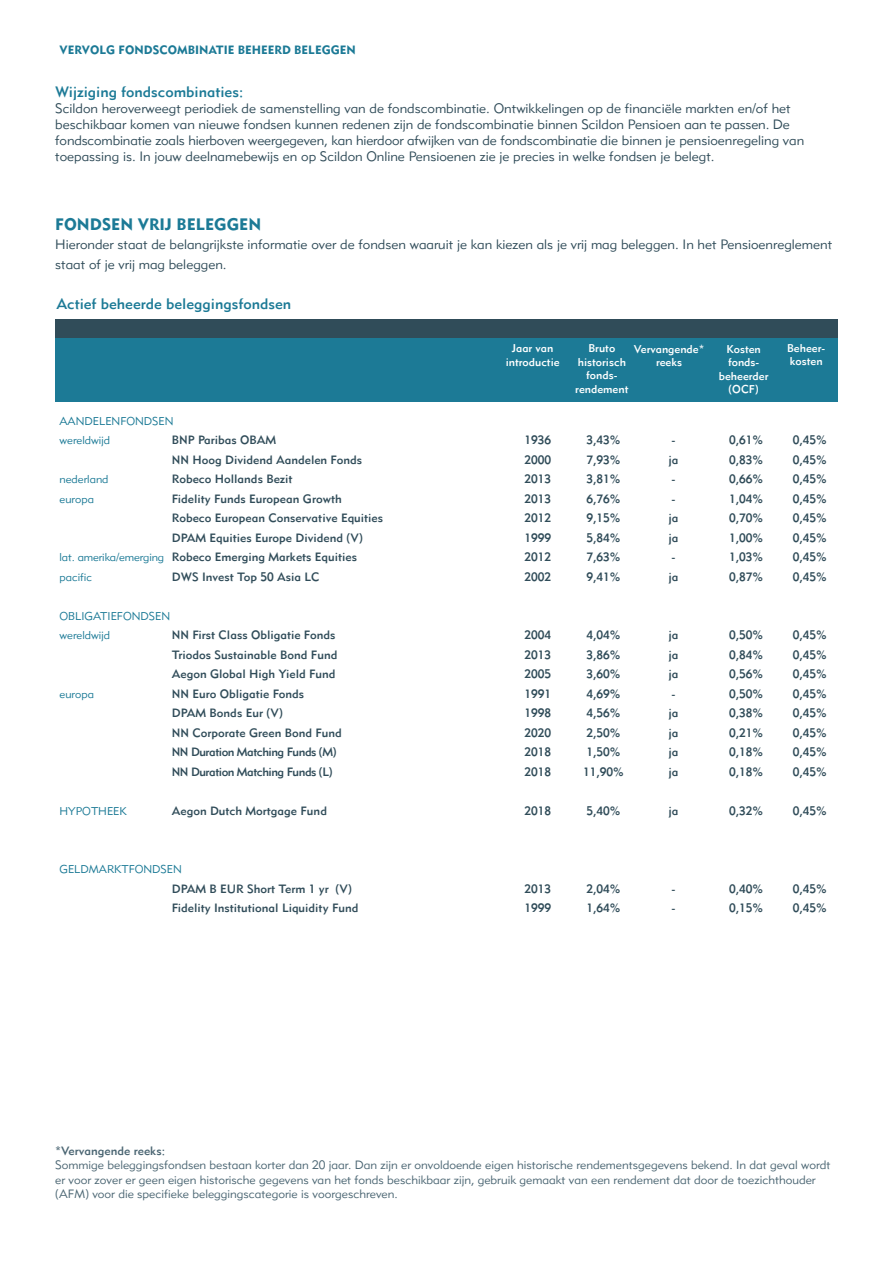
<style>
.page{position:relative;width:893px;height:1263px;background:#fff}
.page>*{position:absolute;margin:0;border:0;box-sizing:border-box;transform-origin:0 0}
.t1{font:16.5px "Metroblack 2 Com";color:#1c7a96}
.t2{font:15px "Metromedium 2 Com";color:#1c7a96}
.t3{font:13.5px/16.2px "Metrolite 2 Com";color:#304c59}
.t4{font:12px "Metromedium 2 Com";color:#304c59}
.t5{font:12px/14.4px "Metrolite 2 Com";color:#4a6572}
.t6{font:12px "Metromedium 2 Com";letter-spacing:-.04em;color:#304c59}
.t7{font:12px "Metroblack 2 Com";color:#1c7a96}
.t8{font:12px "Metromedium 2 Com";color:#4a6572}
.t9{font:11.25px "Metrolite 2 Com";color:#1c7a96}
.t10{font:11.25px/13.5px "Metromedium 2 Com";color:#fff;text-align:center}
</style>
<div class="page">
<div style="left:55px;top:337px;width:783px;height:65px;background:#1c7a96"></div>
<div style="left:55px;top:319px;width:783px;height:18px;background:#304c59"></div>
<p class="t7" style="left:60px;top:42px;width:298px">VERVOLG FONDSCOMBINATIE BEHEERD BELEGGEN</p>
<p class="t2" style="left:55px;top:82px;width:189px">Wijziging fondscombinaties:</p>
<p class="t3" style="left:55px;top:100px;width:750px">Scildon heroverweegt periodiek de samenstelling van de fondscombinatie. Ontwikkelingen op de financiële markten en/of het beschikbaar komen van nieuwe fondsen kunnen redenen zijn de fondscombinatie binnen Scildon Pensioen aan te passen. De fondscombinatie zoals hierboven weergegeven, kan hierdoor afwijken van de fondscombinatie die binnen je pensioenregeling van toepassing is. In jouw deelnamebewijs en op Scildon Online Pensioenen zie je precies in welke fondsen je belegt.</p>
<p class="t1" style="left:55px;top:213px;width:208px">FONDSEN VRIJ BELEGGEN</p>
<p class="t3" style="left:55px;top:234px;width:778px;line-height:19.5px">Hieronder staat de belangrijkste informatie over de fondsen waaruit je kan kiezen als je vrij mag beleggen. In het Pensioenreglement staat of je vrij mag beleggen.</p>
<p class="t2" style="left:56px;top:295px;width:236px">Actief beheerde beleggingsfondsen</p>
<p class="t9" style="left:60px;top:414px;width:115px">AANDELENFONDSEN</p>
<p class="t9" style="left:60px;top:433px;width:52px">wereldwijd</p>
<p class="t9" style="left:60px;top:472px;width:51px">nederland</p>
<p class="t9" style="left:60px;top:492px;width:36px">europa</p>
<p class="t4" style="left:172px;top:432px;width:106px">BNP Paribas OBAM</p>
<p class="t4" style="left:172px;top:452px;width:192px">NN Hoog Dividend Aandelen Fonds</p>
<p class="t4" style="left:172px;top:471px;width:122px">Robeco Hollands Bezit</p>
<p class="t4" style="left:172px;top:491px;width:171px">Fidelity Funds European Growth</p>
<p class="t4" style="left:172px;top:510px;width:213px">Robeco European Conservative Equities</p>
<p class="t4" style="left:172px;top:530px;width:193px">DPAM Equities Europe Dividend (V)</p>
<p class="t4" style="left:172px;top:549px;width:187px">Robeco Emerging Markets Equities</p>
<p class="t4" style="left:172px;top:569px;width:149px">DWS Invest Top 50 Asia LC</p>
<p class="t9" style="left:60px;top:550px;width:106px">lat. amerika/emerging</p>
<p class="t9" style="left:60px;top:570px;width:34px">pacific</p>
<p class="t9" style="left:60px;top:609px;width:112px">OBLIGATIEFONDSEN</p>
<p class="t9" style="left:60px;top:628px;width:52px">wereldwijd</p>
<p class="t4" style="left:172px;top:627px;width:165px">NN First Class Obligatie Fonds</p>
<p class="t4" style="left:172px;top:647px;width:167px">Triodos Sustainable Bond Fund</p>
<p class="t4" style="left:172px;top:666px;width:165px">Aegon Global High Yield Fund</p>
<p class="t4" style="left:172px;top:686px;width:134px">NN Euro Obligatie Fonds</p>
<p class="t4" style="left:172px;top:705px;width:112px">DPAM Bonds Eur (V)</p>
<p class="t4" style="left:172px;top:725px;width:172px">NN Corporate Green Bond Fund</p>
<p class="t6" style="left:172px;top:744px;width:166px">NN Duration Matching Funds (M)</p>
<p class="t6" style="left:172px;top:764px;width:162px">NN Duration Matching Funds (L)</p>
<p class="t4" style="left:172px;top:803px;width:157px">Aegon Dutch Mortgage Fund</p>
<p class="t9" style="left:60px;top:687px;width:36px">europa</p>
<p class="t9" style="left:60px;top:804px;width:69px">HYPOTHEEK</p>
<p class="t9" style="left:60px;top:862px;width:124px">GELDMARKTFONDSEN</p>
<p class="t4" style="left:172px;top:881px;width:181px">DPAM B EUR Short Term 1 yr (V)</p>
<p class="t4" style="left:172px;top:900px;width:188px">Fidelity Institutional Liquidity Fund</p>
<p class="t10" style="left:512px;top:342px;width:43px">Jaar van</p>
<p class="t10" style="left:506px;top:355px;width:56px">introductie</p>
<p class="t4" style="left:524px;top:432px;width:28px">1936</p>
<p class="t4" style="left:524px;top:452px;width:28px">2000</p>
<p class="t4" style="left:524px;top:471px;width:28px">2013</p>
<p class="t4" style="left:524px;top:491px;width:28px">2013</p>
<p class="t4" style="left:524px;top:510px;width:28px">2012</p>
<p class="t4" style="left:524px;top:530px;width:28px">1999</p>
<p class="t4" style="left:524px;top:549px;width:28px">2012</p>
<p class="t4" style="left:524px;top:569px;width:28px">2002</p>
<p class="t10" style="left:578px;top:342px;width:50px">Bruto historisch fonds-</p>
<p class="t10" style="left:575px;top:382px;width:55px">rendement</p>
<p class="t10" style="left:634px;top:342px;width:72px">Vervangende* reeks</p>
<p class="t10" style="left:726px;top:342px;width:36px">Kosten</p>
<p class="t10" style="left:728px;top:355px;width:33px">fonds-</p>
<p class="t10" style="left:719px;top:369px;width:51px">beheerder</p>
<p class="t10" style="left:728px;top:382px;width:32px">(OCF)</p>
<p class="t4" style="left:586px;top:432px;width:36px">3,43%</p>
<p class="t4" style="left:586px;top:452px;width:36px">7,93%</p>
<p class="t4" style="left:586px;top:471px;width:36px">3,81%</p>
<p class="t4" style="left:586px;top:491px;width:36px">6,76%</p>
<p class="t4" style="left:586px;top:510px;width:36px">9,15%</p>
<p class="t4" style="left:586px;top:530px;width:36px">5,84%</p>
<p class="t4" style="left:586px;top:549px;width:36px">7,63%</p>
<p class="t4" style="left:586px;top:569px;width:36px">9,41%</p>
<p class="t4" style="left:671px;top:432px;width:5px">-</p>
<p class="t4" style="left:668px;top:452px;width:12px">ja</p>
<p class="t4" style="left:671px;top:471px;width:5px">-</p>
<p class="t4" style="left:671px;top:491px;width:5px">-</p>
<p class="t4" style="left:668px;top:510px;width:12px">ja</p>
<p class="t4" style="left:668px;top:530px;width:12px">ja</p>
<p class="t4" style="left:671px;top:549px;width:5px">-</p>
<p class="t4" style="left:668px;top:569px;width:12px">ja</p>
<p class="t4" style="left:729px;top:432px;width:36px">0,61%</p>
<p class="t4" style="left:729px;top:452px;width:36px">0,83%</p>
<p class="t4" style="left:729px;top:471px;width:36px">0,66%</p>
<p class="t4" style="left:729px;top:491px;width:36px">1,04%</p>
<p class="t4" style="left:729px;top:510px;width:36px">0,70%</p>
<p class="t4" style="left:729px;top:530px;width:36px">1,00%</p>
<p class="t4" style="left:729px;top:549px;width:36px">1,03%</p>
<p class="t4" style="left:729px;top:569px;width:36px">0,87%</p>
<p class="t4" style="left:524px;top:627px;width:28px">2004</p>
<p class="t4" style="left:524px;top:647px;width:28px">2013</p>
<p class="t4" style="left:524px;top:666px;width:28px">2005</p>
<p class="t4" style="left:524px;top:686px;width:28px">1991</p>
<p class="t4" style="left:524px;top:705px;width:28px">1998</p>
<p class="t4" style="left:524px;top:725px;width:28px">2020</p>
<p class="t4" style="left:524px;top:744px;width:28px">2018</p>
<p class="t4" style="left:524px;top:764px;width:28px">2018</p>
<p class="t4" style="left:524px;top:803px;width:28px">2018</p>
<p class="t4" style="left:586px;top:627px;width:36px">4,04%</p>
<p class="t4" style="left:586px;top:647px;width:36px">3,86%</p>
<p class="t4" style="left:586px;top:666px;width:36px">3,60%</p>
<p class="t4" style="left:586px;top:686px;width:36px">4,69%</p>
<p class="t4" style="left:586px;top:705px;width:36px">4,56%</p>
<p class="t4" style="left:586px;top:725px;width:36px">2,50%</p>
<p class="t4" style="left:586px;top:744px;width:36px">1,50%</p>
<p class="t4" style="left:583px;top:764px;width:42px">11,90%</p>
<p class="t4" style="left:586px;top:803px;width:36px">5,40%</p>
<p class="t4" style="left:668px;top:627px;width:12px">ja</p>
<p class="t4" style="left:668px;top:647px;width:12px">ja</p>
<p class="t4" style="left:668px;top:666px;width:12px">ja</p>
<p class="t4" style="left:671px;top:686px;width:5px">-</p>
<p class="t4" style="left:668px;top:705px;width:12px">ja</p>
<p class="t4" style="left:668px;top:725px;width:12px">ja</p>
<p class="t4" style="left:668px;top:744px;width:12px">ja</p>
<p class="t4" style="left:668px;top:764px;width:12px">ja</p>
<p class="t4" style="left:668px;top:803px;width:12px">ja</p>
<p class="t4" style="left:729px;top:627px;width:36px">0,50%</p>
<p class="t4" style="left:729px;top:647px;width:36px">0,84%</p>
<p class="t4" style="left:729px;top:666px;width:36px">0,56%</p>
<p class="t4" style="left:729px;top:686px;width:36px">0,50%</p>
<p class="t4" style="left:729px;top:705px;width:36px">0,38%</p>
<p class="t4" style="left:729px;top:725px;width:36px">0,21%</p>
<p class="t4" style="left:729px;top:744px;width:36px">0,18%</p>
<p class="t4" style="left:729px;top:764px;width:36px">0,18%</p>
<p class="t4" style="left:729px;top:803px;width:36px">0,32%</p>
<p class="t10" style="left:787px;top:341px;width:40px;text-align:left">Beheer&shy;kosten</p>
<p class="t4" style="left:793px;top:432px;width:36px">0,45%</p>
<p class="t4" style="left:793px;top:452px;width:36px">0,45%</p>
<p class="t4" style="left:793px;top:471px;width:36px">0,45%</p>
<p class="t4" style="left:793px;top:491px;width:36px">0,45%</p>
<p class="t4" style="left:793px;top:510px;width:36px">0,45%</p>
<p class="t4" style="left:793px;top:530px;width:36px">0,45%</p>
<p class="t4" style="left:793px;top:549px;width:36px">0,45%</p>
<p class="t4" style="left:793px;top:569px;width:36px">0,45%</p>
<p class="t4" style="left:793px;top:627px;width:36px">0,45%</p>
<p class="t4" style="left:793px;top:647px;width:36px">0,45%</p>
<p class="t4" style="left:793px;top:666px;width:36px">0,45%</p>
<p class="t4" style="left:793px;top:686px;width:36px">0,45%</p>
<p class="t4" style="left:793px;top:705px;width:36px">0,45%</p>
<p class="t4" style="left:793px;top:725px;width:36px">0,45%</p>
<p class="t4" style="left:793px;top:744px;width:36px">0,45%</p>
<p class="t4" style="left:793px;top:764px;width:36px">0,45%</p>
<p class="t4" style="left:793px;top:803px;width:36px">0,45%</p>
<p class="t4" style="left:524px;top:881px;width:28px">2013</p>
<p class="t4" style="left:524px;top:900px;width:28px">1999</p>
<p class="t4" style="left:586px;top:881px;width:36px">2,04%</p>
<p class="t4" style="left:586px;top:900px;width:36px">1,64%</p>
<p class="t4" style="left:671px;top:881px;width:5px">-</p>
<p class="t4" style="left:671px;top:900px;width:5px">-</p>
<p class="t4" style="left:729px;top:881px;width:36px">0,40%</p>
<p class="t4" style="left:729px;top:900px;width:36px">0,15%</p>
<p class="t4" style="left:793px;top:881px;width:36px">0,45%</p>
<p class="t4" style="left:793px;top:900px;width:36px">0,45%</p>
<p class="t8" style="left:55px;top:1143px;width:111px">*Vervangende reeks:</p>
<p class="t5" style="left:55px;top:1158px;width:777px">Sommige beleggingsfondsen bestaan korter dan 20 jaar. Dan zijn er onvoldoende eigen historische rendementsgegevens bekend. In dat geval wordt er voor zover er geen eigen historische gegevens van het fonds beschikbaar zijn, gebruik gemaakt van een rendement dat door de toezichthouder (AFM) voor die specifieke beleggingscategorie is voorgeschreven.</p>
</div>
